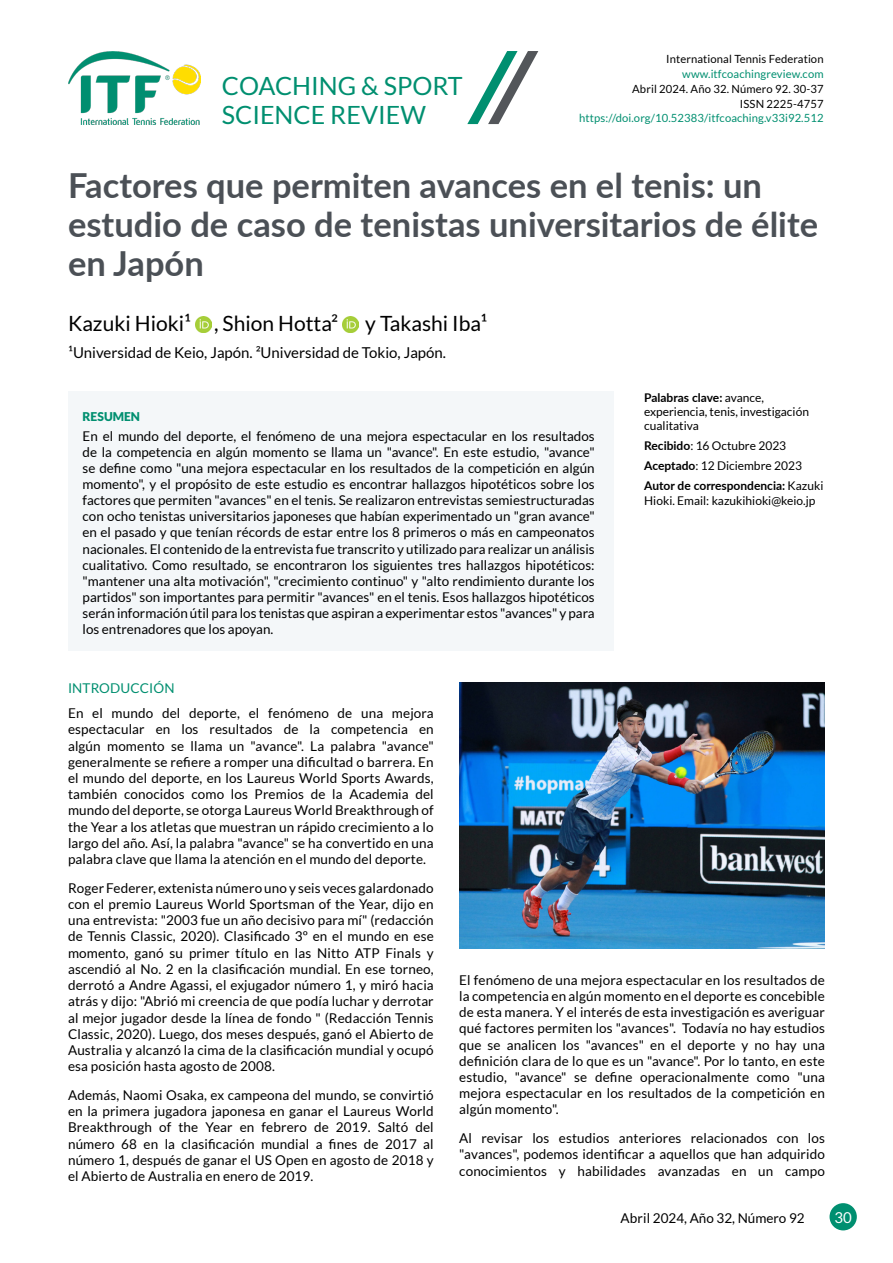
<style>
.page{position:relative;width:893px;height:1263px;background:#fff}
.page>*{position:absolute;margin:0;border:0;box-sizing:border-box;transform-origin:0 0}
.t1{font:700 34.5px/39px "Lato";color:#4b5056}
.t2{font:25.05px/29px "Lato";color:#008f70}
.t3{font:21px "Lato";color:#000}
.t4{font:15px "Lato";color:#000}
.t5{font:15px "Lato";color:#fff}
.t6{font:13.5px/16.2px "Lato";letter-spacing:.01em;color:#000;text-align:justify}
.t7{font:13.5px "Lato";letter-spacing:.01em;color:#008f70}
.t8{font:13.35px/16px "Lato";color:#000;text-align:justify}
.t9{font:900 12.15px "Lato";color:#008f70}
.t10{font:12px/14.4px "Lato";color:#000}
.t11{font:700 12px/20px "Lato";color:#000}
.t12{font:11.25px/15px "Lato";letter-spacing:.01em;color:#000;text-align:right}
.t13{font:11.25px "Lato";letter-spacing:.01em;color:#008f70}
.s1{font-weight:700}
.s2{font-weight:400}
</style>
<div class="page">
<div style="left:829px;top:1203px;width:28px;height:27px;background:#008f70;border-radius:50%"></div>
<div style="left:68px;top:391px;width:546px;height:260px;background:#f4f7f9"></div>
<img style="left:196px;top:317px;width:16px;height:16px">
<img style="left:343px;top:317px;width:16px;height:16px">
<img style="left:68px;top:51px;width:133px;height:73px">
<svg style="left:467px;top:51px;width:71px;height:73px"></svg>
<img style="left:459px;top:682px;width:366px;height:266px">
<h2 class="t2" style="left:222px;top:71px;width:242px">COACHING &amp; SPORT<br>SCIENCE REVIEW</h2>
<p class="t12" style="left:666px;top:52px;width:159px">International Tennis Federation</p>
<p class="t13" style="left:682px;top:68px;width:143px">www.itfcoachingreview.com</p>
<p class="t12" style="left:632px;top:82px;width:193px">Abril 2024. Año 32. Número 92. 30-37<br>ISSN 2225-4757</p>
<p class="t13" style="left:579px;top:111px;width:246px">https://doi.org/10.52383/itfcoaching.v33i92.512</p>
<h1 class="t1" style="left:68px;top:164px;width:752px">Factores que permiten avances en el tenis: un estudio de caso de tenistas universitarios de élite en Japón</h1>
<h3 class="t3" style="left:68px;top:312px;width:272px">Kazuki Hioki¹ , Shion Hotta²</h3>
<h3 class="t3" style="left:365px;top:312px;width:124px">y Takashi Iba¹</h3>
<p class="t4" style="left:68px;top:344px;width:380px">¹Universidad de Keio, Japón. ²Universidad de Tokio, Japón.</p>
<p class="t10" style="left:644px;top:390px;width:166px"><span class="s1">Palabras clave:</span> avance, experiencia, tenis, investigación cualitativa</p>
<p class="t11" style="left:644px;top:435px;width:181px">Recibido<span class="s2">: 16 Octubre 2023<br></span>Aceptado<span class="s2">: 12 Diciembre 2023<br></span>Autor de correspondencia: <span class="s2">Kazuki</span></p>
<p class="t10" style="left:644px;top:493px;width:173px">Hioki. Email: kazukihioki@keio.jp</p>
<p class="t9" style="left:83px;top:409px;width:59px">RESUMEN</p>
<p class="t8" style="left:83px;top:428px;width:514px">En el mundo del deporte, el fenómeno de una mejora espectacular en los resultados de la competencia en algún momento se llama un "avance". En este estudio, "avance" se define como "una mejora espectacular en los resultados de la competición en algún momento", y el propósito de este estudio es encontrar hallazgos hipotéticos sobre los factores que permiten "avances" en el tenis. Se realizaron entrevistas semiestructuradas con ocho tenistas universitarios japoneses que habían experimentado un "gran avance" en el pasado y que tenían récords de estar entre los 8 primeros o más en campeonatos nacionales. El contenido de la entrevista fue transcrito y utilizado para realizar un análisis cualitativo. Como resultado, se encontraron los siguientes tres hallazgos hipotéticos: "mantener una alta motivación", "crecimiento continuo" y "alto rendimiento durante los partidos" son importantes para permitir "avances" en el tenis. Esos hallazgos hipotéticos serán información útil para los tenistas que aspiran a experimentar estos "avances" y para los entrenadores que los apoyan.</p>
<p class="t7" style="left:68px;top:681px;width:108px">INTRODUCCIÓN</p>
<p class="t6" style="left:68px;top:705px;width:367px">En el mundo del deporte, el fenómeno de una mejora espectacular en los resultados de la competencia en algún momento se llama un "avance". La palabra "avance" generalmente se refiere a romper una dificultad o barrera. En el mundo del deporte, en los Laureus World Sports Awards, también conocidos como los Premios de la Academia del mundo del deporte, se otorga Laureus World Breakthrough of the Year a los atletas que muestran un rápido crecimiento a lo largo del año. Así, la palabra "avance" se ha convertido en una palabra clave que llama la atención en el mundo del deporte.</p>
<p class="t6" style="left:68px;top:880px;width:367px">Roger Federer, extenista número uno y seis veces galardonado con el premio Laureus World Sportsman of the Year, dijo en una entrevista: "2003 fue un año decisivo para mí" (redacción de Tennis Classic, 2020). Clasificado 3º en el mundo en ese momento, ganó su primer título en las Nitto ATP Finals y ascendió al No. 2 en la clasificación mundial. En ese torneo, derrotó a Andre Agassi, el exjugador número 1, y miró hacia atrás y dijo: "Abrió mi creencia de que podía luchar y derrotar al mejor jugador desde la línea de fondo " (Redacción Tennis Classic, 2020). Luego, dos meses después, ganó el Abierto de Australia y alcanzó la cima de la clasificación mundial y ocupó esa posición hasta agosto de 2008.</p>
<p class="t6" style="left:68px;top:1087px;width:367px">Además, Naomi Osaka, ex campeona del mundo, se convirtió en la primera jugadora japonesa en ganar el Laureus World Breakthrough of the Year en febrero de 2019. Saltó del número 68 en la clasificación mundial a fines de 2017 al número 1, después de ganar el US Open en agosto de 2018 y el Abierto de Australia en enero de 2019.</p>
<p class="t6" style="left:459px;top:971px;width:367px">El fenómeno de una mejora espectacular en los resultados de la competencia en algún momento en el deporte es concebible de esta manera. Y el interés de esta investigación es averiguar qué factores permiten los "avances". Todavía no hay estudios que se analicen los "avances" en el deporte y no hay una definición clara de lo que es un "avance". Por lo tanto, en este estudio, "avance" se define operacionalmente como "una mejora espectacular en los resultados de la competición en algún momento".</p>
<p class="t6" style="left:459px;top:1130px;width:367px">Al revisar los estudios anteriores relacionados con los "avances", podemos identificar a aquellos que han adquirido conocimientos y habilidades avanzadas en un campo</p>
<p class="t6" style="left:621px;top:1209px;width:186px">Abril 2024, Año 32, Número 92</p>
<p class="t5" style="left:834px;top:1209px;width:19px">30</p>
</div>
